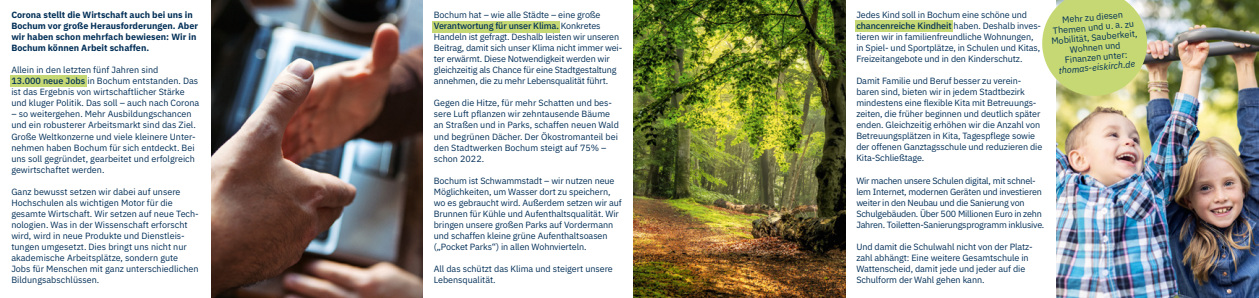
<style>
.page{position:relative;width:1259px;height:298px;background:#fff}
.page>*{position:absolute;margin:0;border:0;box-sizing:border-box;transform-origin:0 0}
.t1{font:9px/11px "IBM Plex Sans";letter-spacing:-.01em;color:#002e56}
.t2{font:700 9px/11px "IBM Plex Sans";color:#002e56}
.t3{font:italic 9px "IBM Plex Sans";color:#002e56}
.s1{font-weight:500}
</style>
<div class="page">
<div style="left:855px;top:21px;width:98px;height:11px;background:#c5d874"></div>
<div style="left:10px;top:75px;width:76px;height:11px;background:#c5d874"></div>
<img style="left:211px;top:0;width:211px;height:298px">
<div style="left:432px;top:21px;width:128px;height:11px;background:#c5d874"></div>
<img style="left:634px;top:0;width:211px;height:298px">
<img style="left:1056px;top:0;width:203px;height:298px">
<svg style="left:1042px;top:0;width:107px;height:98px;background:#c7d681"></svg>
<p class="t2" style="left:11px;top:9px;width:188px">Corona stellt die Wirtschaft auch bei uns in Bochum vor große Herausforderungen. Aber wir haben schon mehrfach bewiesen: Wir in Bochum können Arbeit schaffen.</p>
<p class="t1" style="left:11px;top:64px;width:190px">Allein in den letzten fünf Jahren sind<br><span class="s1">13.000 neue Jobs</span> in Bochum entstanden. Das ist das Ergebnis von wirtschaftlicher Stärke und kluger Politik. Das soll – auch nach Corona</p>
<p class="t1" style="left:11px;top:108px;width:186px">– so weitergehen. Mehr Ausbildungschancen und ein robusterer Arbeitsmarkt sind das Ziel.<br>Große Weltkonzerne und viele kleinere Unter&shy;nehmen haben Bochum für sich entdeckt. Bei uns soll gegründet, gearbeitet und erfolgreich gewirtschaftet werden.</p>
<p class="t1" style="left:11px;top:185px;width:189px">Ganz bewusst setzen wir dabei auf unsere Hochschulen als wichtigen Motor für die gesamte Wirtschaft. Wir setzen auf neue Tech&shy;nologien. Was in der Wissenschaft erforscht wird, wird in neue Produkte und Dienstleis&shy;tungen umgesetzt. Dies bringt uns nicht nur akademische Arbeitsplätze, sondern gute Jobs für Menschen mit ganz unterschiedlichen Bildungsabschlüssen.</p>
<p class="t1" style="left:434px;top:9px;width:190px">Bochum hat – wie alle Städte – eine große <span class="s1">Verantwortung für unser Klima.</span> Konkretes Handeln ist gefragt. Deshalb leisten wir unseren Beitrag, damit sich unser Klima nicht immer wei&shy;ter erwärmt. Diese Notwendigkeit werden wir gleichzeitig als Chance für eine Stadtgestaltung annehmen, die zu mehr Lebensqualität führt.</p>
<p class="t1" style="left:434px;top:97px;width:187px">Gegen die Hitze, für mehr Schatten und bes&shy;sere Luft pflanzen wir zehntausende Bäume an Straßen und in Parks, schaffen neuen Wald und begrünen Dächer. Der Ökostromanteil bei den Stadtwerken Bochum steigt auf 75% – schon 2022.</p>
<p class="t1" style="left:434px;top:174px;width:189px">Bochum ist Schwammstadt – wir nutzen neue Möglichkeiten, um Wasser dort zu speichern, wo es gebraucht wird. Außerdem setzen wir auf Brunnen für Kühle und Aufenthaltsqualität. Wir bringen unsere großen Parks auf Vordermann und schaffen kleine grüne Aufenthaltsoasen („Pocket Parks“) in allen Wohnvierteln.</p>
<p class="t1" style="left:434px;top:262px;width:180px">All das schützt das Klima und steigert unsere<br>Lebensqualität.</p>
<p class="t1" style="left:856px;top:9px;width:186px">Jedes Kind soll in Bochum eine schöne und <span class="s1">chancenreiche Kindheit</span> haben. Deshalb inves&shy;tieren wir in familienfreundliche Wohnungen, in Spiel- und Sportplätze, in Schulen und Kitas, Freizeitangebote und in den Kinderschutz.</p>
<p class="t1" style="left:856px;top:75px;width:187px">Damit Familie und Beruf besser zu verein&shy;baren sind, bieten wir in jedem Stadtbezirk mindestens eine flexible Kita mit Betreuungs&shy;zeiten, die früher beginnen und deutlich später enden. Gleichzeitig erhöhen wir die Anzahl von Betreuungsplätzen in Kita, Tagespflege sowie der offenen Ganztagsschule und reduzieren die Kita-Schließtage.</p>
<p class="t1" style="left:856px;top:174px;width:189px">Wir machen unsere Schulen digital, mit schnel&shy;lem Internet, modernen Geräten und investieren weiter in den Neubau und die Sanierung von Schulgebäuden. Über 500 Millionen Euro in zehn Jahren. Toiletten-Sanierungsprogramm inklusive.</p>
<p class="t1" style="left:856px;top:240px;width:178px">Und damit die Schulwahl nicht von der Platz&shy;zahl abhängt: Eine weitere Gesamtschule in Wattenscheid, damit jede und jeder auf die Schulform der Wahl gehen kann.</p>
<p class="t1" style="left:1049px;top:15px;width:88px;line-height:10px;text-align:center;rotate:-5deg">Mehr zu diesen<br>Themen und u. a. zu<br>Mobilität, Sauberkeit,<br>Wohnen und<br>Finanzen unter:</p>
<p class="t3" style="left:1058px;top:64px;width:78px;rotate:-5deg">thomas-eiskirch.de</p>
</div>
